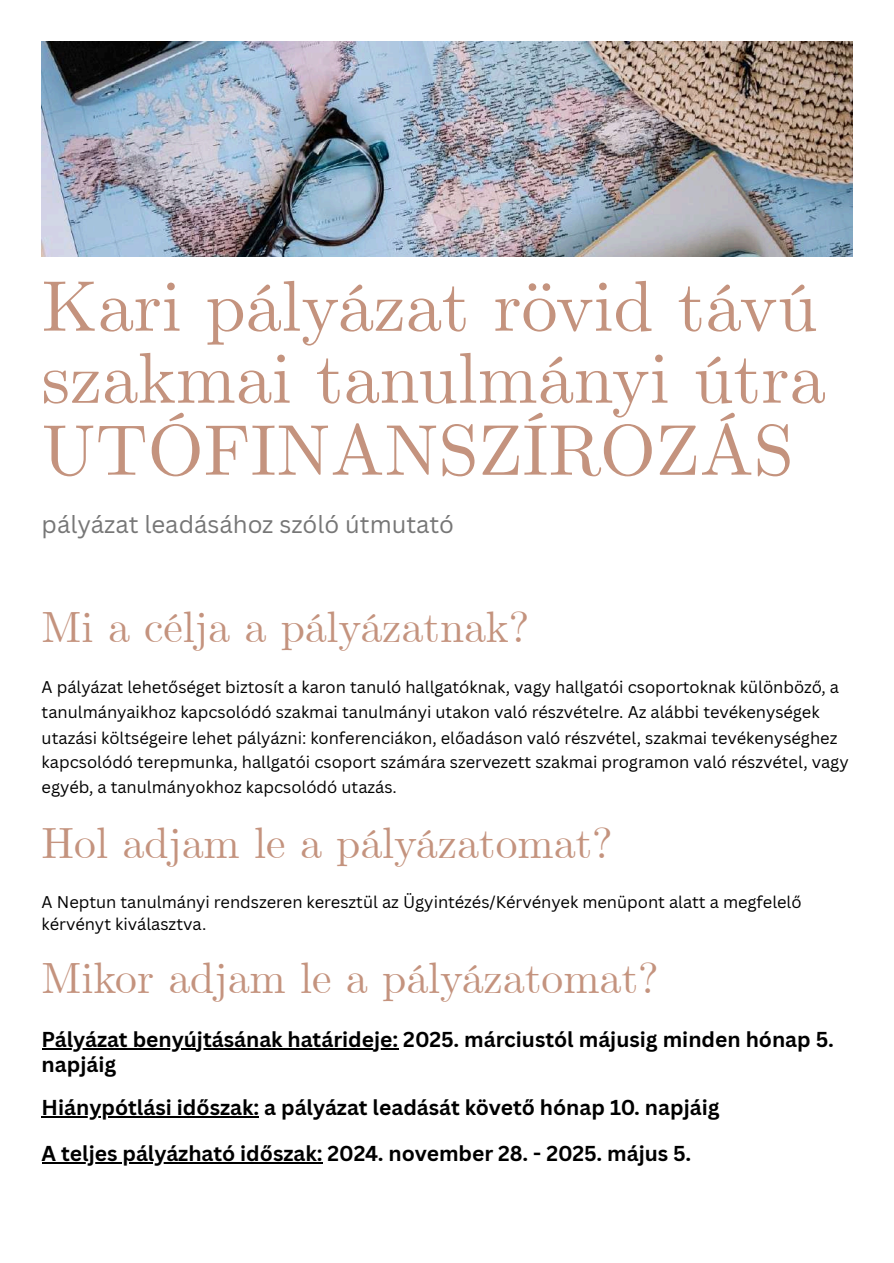
<style>
.page{position:relative;width:894px;height:1263px;background:#fff}
.page>*{position:absolute;margin:0;border:0;box-sizing:border-box;transform-origin:0 0}
.t1{font:72px/72px "CMU Serif";color:#c4937e;text-align:justify}
.t2{font:43.5px "CMU Serif";color:#c4937e}
.t3{font:24px "Canva Sans";color:#767676}
.t4{font:700 21px/24.8px "Canva Sans";color:#000}
.t5{font:16.5px/25px "Canva Sans";color:#000}
</style>
<div class="page">
<hr style="left:42px;top:1048px;width:356px;height:2px;background:#000">
<hr style="left:42px;top:1116px;width:217px;height:1px;background:#000">
<hr style="left:42px;top:1162px;width:280px;height:1px;background:#000">
<img style="left:42px;top:42px;width:810px;height:214px">
<h1 class="t1" style="left:42px;top:274px;width:785px">Kari pályázat rövid távú szakmai tanulmányi útra UTÓFINANSZÍROZÁS</h1>
<h3 class="t3" style="left:42px;top:508px;width:414px">pályázat leadásához szóló útmutató</h3>
<h2 class="t2" style="left:42px;top:602px;width:489px">Mi a célja a pályázatnak?</h2>
<p class="t5" style="left:42px;top:674px;width:808px">A pályázat lehetőséget biztosít a karon tanuló hallgatóknak, vagy hallgatói csoportoknak különböző, a tanulmányaikhoz kapcsolódó szakmai tanulmányi utakon való részvételre. Az alábbi tevékenységek utazási költségeire lehet pályázni: konferenciákon, előadáson való részvétel, szakmai tevékenységhez kapcsolódó terepmunka, hallgatói csoport számára szervezett szakmai programon való részvétel, vagy egyéb, a tanulmányokhoz kapcsolódó utazás.</p>
<h2 class="t2" style="left:42px;top:818px;width:572px">Hol adjam le a pályázatomat?</h2>
<p class="t5" style="left:42px;top:890px;width:761px;line-height:22.5px">A Neptun tanulmányi rendszeren keresztül az Ügyintézés/Kérvények menüpont alatt a megfelelő kérvényt kiválasztva.</p>
<h2 class="t2" style="left:42px;top:953px;width:618px">Mikor adjam le a pályázatomat?</h2>
<p class="t4" style="left:42px;top:1027px;width:793px">Pályázat benyújtásának határideje: 2025. márciustól májusig minden hónap 5. napjáig</p>
<p class="t4" style="left:42px;top:1084px;width:679px;line-height:46.2px">Hiánypótlási időszak: a pályázat leadását követő hónap 10. napjáig<br>A teljes pályázható időszak: 2024. november 28. - 2025. május 5.</p>
</div>
